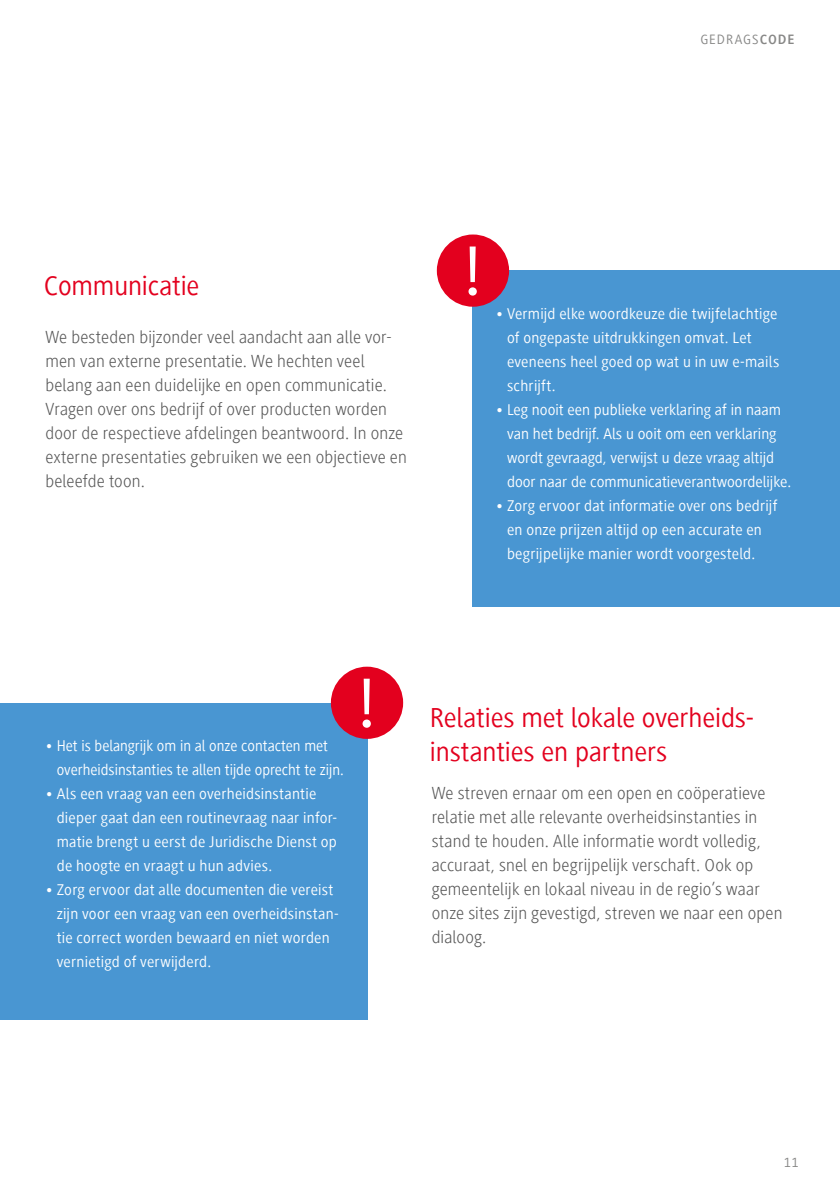
<style>
.page{position:relative;width:840px;height:1191px;background:#fff}
.page>*{position:absolute;margin:0;border:0;box-sizing:border-box;transform-origin:0 0}
.t1{font:28.2px/33.8px "Generis Sans Com";letter-spacing:-.005em;color:#e3001e}
.t2{font:300 18px/24px "Generis Sans Com";letter-spacing:.01em;color:#565656}
.t3{font:16px/24px "Generis Sans Com";letter-spacing:.01em;color:#fff}
.t4{font:14px "Generis Sans Com";letter-spacing:.075em;color:#878786}
.s1{font-weight:700}
</style>
<div class="page">
<div style="left:472px;top:271px;width:367px;height:336px;background:#4996d2"></div>
<div style="left:0;top:703px;width:367px;height:316px;background:#4996d2"></div>
<div style="left:436px;top:234px;width:73px;height:73px;background:#e3001e;border-radius:50%"></div>
<svg style="left:468px;top:246px;width:8px;height:50px"></svg>
<div style="left:331px;top:666px;width:72px;height:73px;background:#e3001e;border-radius:50%"></div>
<svg style="left:362px;top:678px;width:8px;height:50px"></svg>
<p class="t4" style="left:700px;top:32px;width:96px">GEDRAGS<span class="s1">CODE</span></p>
<h1 class="t1" style="left:44px;top:268px;width:157px">Communicatie</h1>
<p class="t2" style="left:45px;top:325px;width:363px">We besteden bijzonder veel aandacht aan alle vor&shy;men van externe presentatie. We hechten veel belang aan een duidelijke en open communicatie.<br>Vragen over ons bedrijf of over producten worden door de respectieve afdelingen beantwoord. In onze externe presentaties gebruiken we een objectieve en beleefde toon.</p>
<p class="t3" style="left:506px;top:301px;width:274px;text-indent:-11px">• Vermijd elke woordkeuze die twijfelachtige of ongepaste uitdrukkingen omvat. Let eveneens heel goed op wat u in uw e-mails schrijft.</p>
<p class="t3" style="left:506px;top:397px;width:286px;text-indent:-11px">• Leg nooit een publieke verklaring af in naam van het bedrijf. Als u ooit om een verklaring wordt gevraagd, verwijst u deze vraag altijd door naar de communicatieverantwoordelijke.</p>
<p class="t3" style="left:506px;top:493px;width:272px;text-indent:-11px">• Zorg ervoor dat informatie over ons bedrijf en onze prijzen altijd op een accurate en begrijpelijke manier wordt voorgesteld.</p>
<p class="t3" style="left:57px;top:733px;width:288px;text-indent:-11px">• Het is belangrijk om in al onze contacten met overheidsinstanties te allen tijde oprecht te zijn.</p>
<p class="t3" style="left:57px;top:781px;width:281px;text-indent:-11px">• Als een vraag van een overheidsinstantie dieper gaat dan een routinevraag naar infor&shy;matie brengt u eerst de Juridische Dienst op de hoogte en vraagt u hun advies.</p>
<p class="t3" style="left:57px;top:877px;width:283px;text-indent:-11px">• Zorg ervoor dat alle documenten die vereist zijn voor een vraag van een overheidsinstan&shy;tie correct worden bewaard en niet worden vernietigd of verwijderd.</p>
<h1 class="t1" style="left:429px;top:700px;width:325px">Relaties met lokale overheids&shy;instanties en partners</h1>
<p class="t2" style="left:431px;top:781px;width:352px">We streven ernaar om een open en coöperatieve relatie met alle relevante overheidsinstanties in stand te houden. Alle informatie wordt volledig, accuraat, snel en begrijpelijk verschaft. Ook op gemeentelijk en lokaal niveau in de regio’s waar onze sites zijn gevestigd, streven we naar een open dialoog.</p>
<p class="t4" style="left:783px;top:1155px;width:16px">11</p>
</div>
